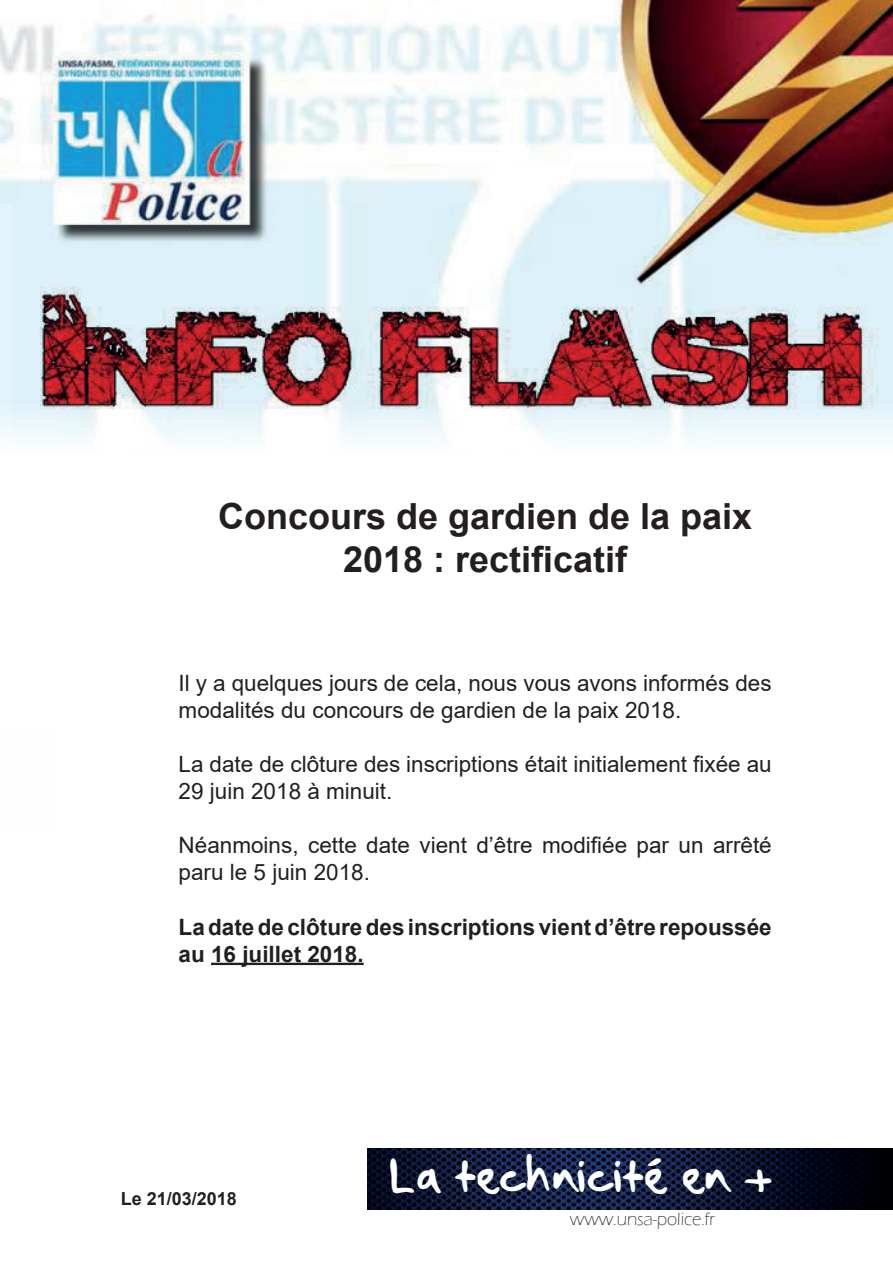
<style>
.page{position:relative;width:893px;height:1263px;background:#fff}
.page>*{position:absolute;margin:0;border:0;box-sizing:border-box;transform-origin:0 0}
.t1{font:45px "Seans Other Hand";color:#fff}
.t2{font:700 36px/43.2px "Arial";color:#231f20;text-align:center}
.t3{font:22.5px/27px "Arial";color:#231f20}
.t4{font:700 22.5px/27px "Arial";color:#231f20}
.t5{font:300 18px "Eras ITC";color:#231f20}
.t6{font:700 18px "Arial";color:#231f20}
</style>
<div class="page">
<hr style="left:211px;top:963px;width:153px;height:2px;background:#231f20">
<img style="left:367px;top:1149px;width:526px;height:61px">
<img style="left:0;top:0;width:893px;height:440px">
<h2 class="t2" style="left:218px;top:495px;width:536px">Concours de gardien de la paix<br>2018 : rectificatif</h2>
<p class="t3" style="left:179px;top:670px;width:595px">Il y a quelques jours de cela, nous vous avons informés des modalités du concours de gardien de la paix 2018.</p>
<p class="t3" style="left:179px;top:751px;width:595px">La date de clôture des inscriptions était initialement fixée au<br>29 juin 2018 à minuit.</p>
<p class="t3" style="left:179px;top:832px;width:595px">Néanmoins, cette date vient d’être modifiée par un arrêté paru le 5 juin 2018.</p>
<p class="t4" style="left:179px;top:913px;width:595px">La date de clôture des inscriptions vient d’être repoussée au 16 juillet 2018.</p>
<p class="t6" style="left:121px;top:1185px;width:118px">Le 21/03/2018</p>
<h1 class="t1" style="left:389px;top:1143px;width:386px">La technicité en +</h1>
<p class="t5" style="left:570px;top:1209px;width:147px">www.unsa-police.fr</p>
</div>
